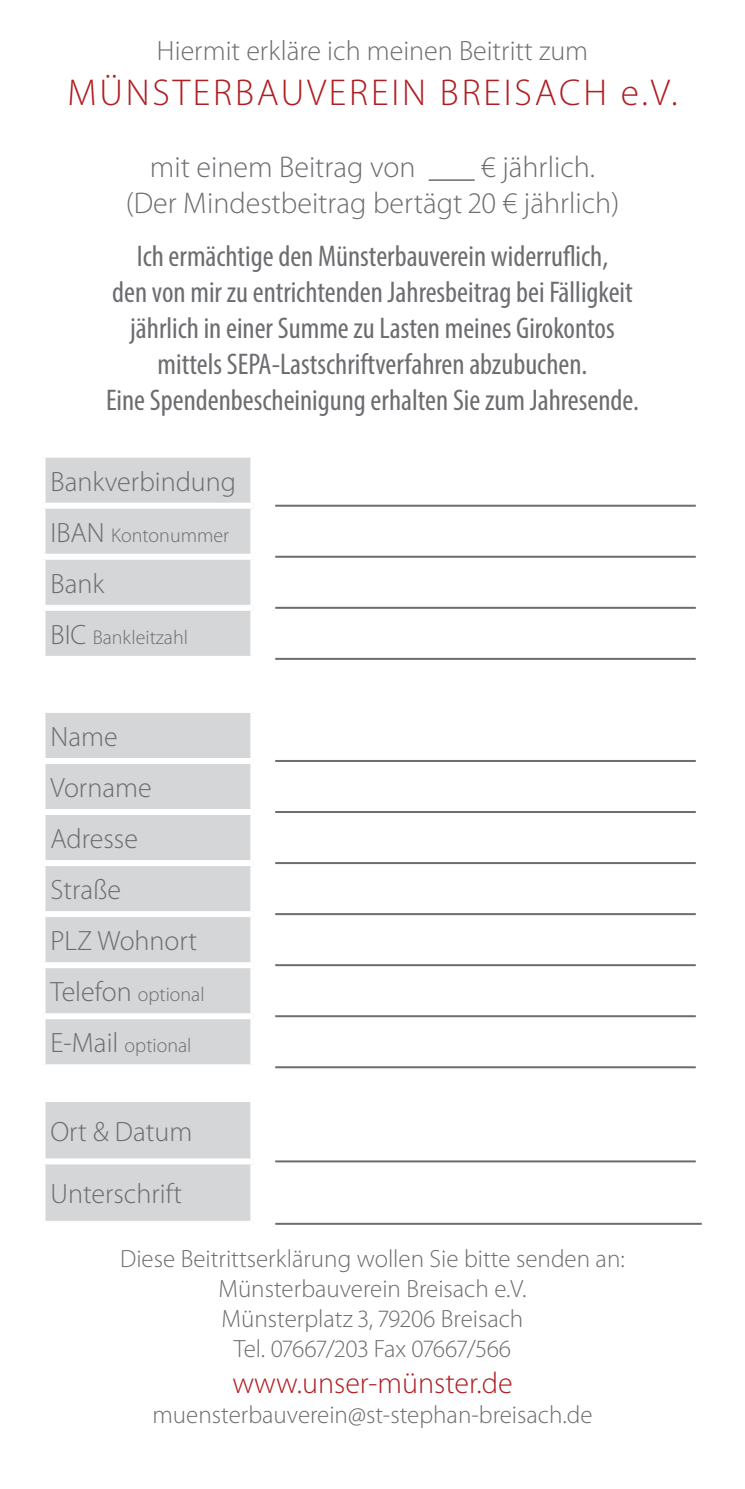
<style>
.page{position:relative;width:745px;height:1489px;background:#fff}
.page>*{position:absolute;margin:0;border:0;box-sizing:border-box;transform-origin:0 0}
.t1{font:300 37.5px "Myriad Pro";letter-spacing:.075em;color:#af1e22}
.t2{font:condensed 30px/36px "Myriad Pro";color:#6c6d70;text-align:center}
.t3{font:300 30px/36px "Myriad Pro";color:#6c6d70}
.t4{font:300 30px "Myriad Pro";color:#af1e22}
.t5{font:300 28px/51px "Myriad Pro";color:#6c6d70}
.t6{font:300 25px/30px "Myriad Pro";color:#6c6d70;text-align:center}
.t7{font:300 20px "Myriad Pro";color:#6c6d70}
.s1{font-size:28px}
</style>
<div class="page">
<hr style="left:428px;top:179px;width:46px;height:2px;background:#6c6d70">
<svg style="left:45px;top:457px;width:205px;height:607px;fill:#d5d6d8"></svg>
<div style="left:45px;top:1102px;width:205px;height:118px;background:#d5d6d8"></div>
<div style="left:39px;top:502px;width:214px;height:6px;background:#fff"></div>
<div style="left:39px;top:553px;width:214px;height:6px;background:#fff"></div>
<div style="left:39px;top:604px;width:214px;height:6px;background:#fff"></div>
<div style="left:39px;top:656px;width:214px;height:6px;background:#fff"></div>
<div style="left:39px;top:707px;width:214px;height:6px;background:#fff"></div>
<div style="left:39px;top:758px;width:214px;height:6px;background:#fff"></div>
<div style="left:39px;top:809px;width:214px;height:6px;background:#fff"></div>
<div style="left:39px;top:860px;width:214px;height:6px;background:#fff"></div>
<div style="left:39px;top:911px;width:214px;height:6px;background:#fff"></div>
<div style="left:39px;top:962px;width:214px;height:6px;background:#fff"></div>
<div style="left:39px;top:1013px;width:214px;height:6px;background:#fff"></div>
<div style="left:39px;top:1158px;width:214px;height:6px;background:#fff"></div>
<hr style="left:275px;top:504px;width:420px;height:2px;background:#6c6d70">
<hr style="left:275px;top:555px;width:420px;height:2px;background:#6c6d70">
<hr style="left:275px;top:606px;width:420px;height:2px;background:#6c6d70">
<hr style="left:275px;top:658px;width:420px;height:2px;background:#6c6d70">
<hr style="left:275px;top:760px;width:420px;height:2px;background:#6c6d70">
<hr style="left:275px;top:811px;width:420px;height:2px;background:#6c6d70">
<hr style="left:275px;top:862px;width:420px;height:2px;background:#6c6d70">
<hr style="left:275px;top:913px;width:420px;height:2px;background:#6c6d70">
<hr style="left:275px;top:964px;width:420px;height:2px;background:#6c6d70">
<hr style="left:275px;top:1015px;width:420px;height:2px;background:#6c6d70">
<hr style="left:275px;top:1066px;width:420px;height:2px;background:#6c6d70">
<hr style="left:275px;top:1160px;width:420px;height:2px;background:#6c6d70">
<hr style="left:275px;top:1222px;width:426px;height:2px;background:#6c6d70">
<p class="t5" style="left:157px;top:26px;width:432px">Hiermit erkläre ich meinen Beitritt zum</p>
<p class="t1" style="left:67px;top:72px;width:611px">MÜNSTERBAUVEREIN BREISACH e.V.</p>
<p class="t3" style="left:126px;top:150px;width:495px;text-indent:355px">€ jährlich. (Der Mindestbeitrag bertägt 20 € jährlich)</p>
<p class="t2" style="left:106px;top:238px;width:534px">Ich ermächtige den Münsterbauverein widerruflich,<br>den von mir zu entrichtenden Jahresbeitrag bei Fälligkeit jährlich in einer Summe zu Lasten meines Girokontos mittels SEPA-Lastschriftverfahren abzubuchen.<br>Eine Spendenbescheinigung erhalten Sie zum Jahresende.</p>
<p class="t3" style="left:150px;top:150px;width:267px">mit einem Beitrag von</p>
<p class="t5" style="left:50px;top:456px;width:187px">Bankverbindung</p>
<p class="t7" style="left:50px;top:524px;width:180px"><span class="s1">IBAN</span> Kontonummer</p>
<p class="t5" style="left:50px;top:558px;width:55px">Bank</p>
<p class="t7" style="left:50px;top:626px;width:139px"><span class="s1">BIC</span> Bankleitzahl</p>
<p class="t5" style="left:50px;top:711px;width:148px">Name<br>Vorname<br>Adresse<br>Straße<br>PLZ Wohnort</p>
<p class="t7" style="left:50px;top:983px;width:155px"><span class="s1">Telefon</span> optional</p>
<p class="t7" style="left:50px;top:1034px;width:142px"><span class="s1">E-Mail</span> optional</p>
<p class="t5" style="left:50px;top:1106px;width:143px">Ort &amp; Datum</p>
<p class="t5" style="left:50px;top:1168px;width:133px">Unterschrift</p>
<p class="t6" style="left:120px;top:1243px;width:505px">Diese Beitrittserklärung wollen Sie bitte senden an:<br>Münsterbauverein Breisach e.V.<br>Münsterplatz 3, 79206 Breisach<br>Tel. 07667/203 Fax 07667/566</p>
<p class="t4" style="left:232px;top:1366px;width:281px">www.unser-münster.de</p>
<p class="t6" style="left:152px;top:1399px;width:441px">muensterbauverein@st-stephan-breisach.de</p>
</div>
